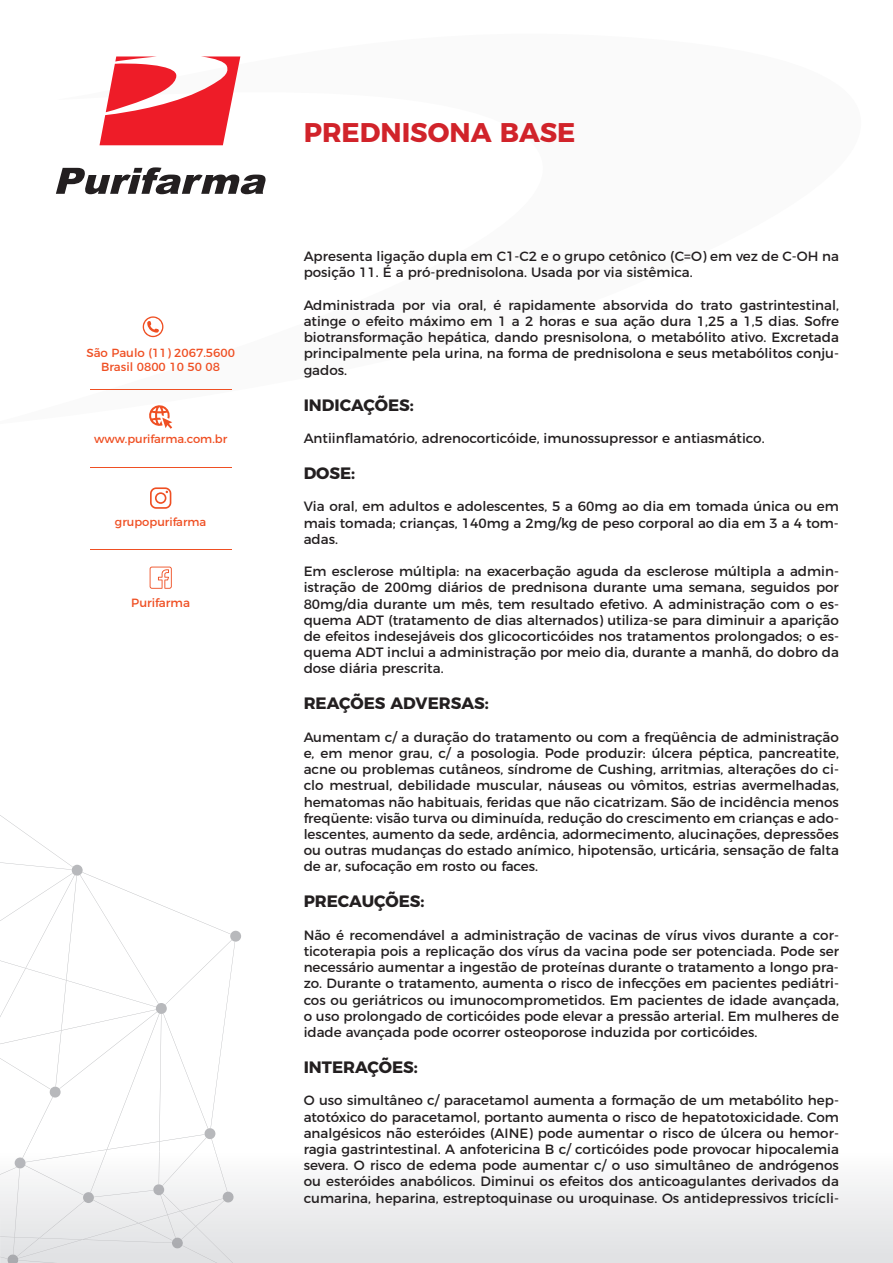
<style>
.page{position:relative;width:893px;height:1263px;background:#fff}
.page>*{position:absolute;margin:0;border:0;box-sizing:border-box;transform-origin:0 0}
.t1{font:700 27px "Montserrat";color:#d1232a}
.t2{font:700 16.5px "Montserrat";color:#231f20}
.t3{font:13.5px/16.2px "Montserrat";color:#231f20;text-align:justify}
.t4{font:12px "Montserrat";color:#ef4f23}
.t5{font:11.85px/14.4px "Montserrat";color:#ef4f23;text-align:center}
.t6{font:11.55px "Montserrat";color:#ef4f23}
</style>
<div class="page">
<img style="left:18px;top:1198px;width:144px;height:60px">
<div style="left:93px;top:1200px;width:69px;height:41px;background:#e9eaeb"></div>
<div style="left:25px;top:1168px;width:59px;height:27px;background:#f4f5f5"></div>
<img style="left:90px;top:1168px;width:16px;height:24px">
<img style="left:215px;top:1168px;width:13px;height:24px">
<img style="left:162px;top:1168px;width:32px;height:18px">
<img style="left:160px;top:1195px;width:2px;height:43px">
<img style="left:162px;top:1193px;width:71px;height:70px">
<img style="left:159px;top:1168px;width:1px;height:16px">
<img style="left:13px;top:1175px;width:7px;height:79px">
<img style="left:0;top:1168px;width:26px;height:7px">
<svg style="left:83px;top:1192px;width:11px;height:11px"></svg>
<svg style="left:223px;top:1191px;width:11px;height:11px"></svg>
<svg style="left:0;top:1254px;width:18px;height:9px"></svg>
<svg style="left:0;top:815px;width:241px;height:353px"></svg>
<svg style="left:153px;top:1184px;width:11px;height:11px"></svg>
<svg style="left:172px;top:1237px;width:11px;height:11px"></svg>
<svg style="left:150px;top:487px;width:21px;height:22px"></svg>
<svg style="left:150px;top:567px;width:22px;height:22px"></svg>
<hr style="left:90px;top:389px;width:141px;height:1px;background:#ef4f23">
<hr style="left:90px;top:467px;width:141px;height:1px;background:#ef4f23">
<hr style="left:90px;top:549px;width:141px;height:1px;background:#ef4f23">
<svg style="left:100px;top:56px;width:140px;height:89px"></svg>
<svg style="left:56px;top:167px;width:210px;height:27px"></svg>
<svg style="left:143px;top:316px;width:20px;height:21px"></svg>
<svg style="left:149px;top:405px;width:23px;height:24px"></svg>
<p class="t5" style="left:86px;top:344px;width:150px">São Paulo (11) 2067.5600<br>Brasil 0800 10 50 08</p>
<p class="t6" style="left:94px;top:430px;width:135px">www.purifarma.com.br</p>
<p class="t6" style="left:115px;top:513px;width:93px">grupopurifarma</p>
<p class="t4" style="left:131px;top:593px;width:60px">Purifarma</p>
<h1 class="t1" style="left:304px;top:110px;width:273px">PREDNISONA BASE</h1>
<p class="t3" style="left:304px;top:247px;width:537px">Apresenta ligação dupla em C1-C2 e o grupo cetônico (C=O) em vez de C-OH na posição 11. É a pró-prednisolona. Usada por via sistêmica.</p>
<p class="t3" style="left:304px;top:296px;width:537px">Administrada por via oral, é rapidamente absorvida do trato gastrintestinal, atinge o efeito máximo em 1 a 2 horas e sua ação dura 1,25 a 1,5 dias. Sofre biotransformação hepática, dando presnisolona, o metabólito ativo. Excretada principalmente pela urina, na forma de prednisolona e seus metabólitos conju&shy;gados.</p>
<p class="t2" style="left:304px;top:391px;width:112px">INDICAÇÕES:</p>
<p class="t3" style="left:304px;top:429px;width:462px">Antiinflamatório, adrenocorticóide, imunossupressor e antiasmático.</p>
<p class="t2" style="left:304px;top:459px;width:53px">DOSE:</p>
<p class="t3" style="left:304px;top:497px;width:537px">Via oral, em adultos e adolescentes, 5 a 60mg ao dia em tomada única ou em mais tomada; crianças, 140mg a 2mg/kg de peso corporal ao dia em 3 a 4 tom&shy;adas.</p>
<p class="t3" style="left:304px;top:562px;width:537px">Em esclerose múltipla: na exacerbação aguda da esclerose múltipla a admin&shy;istração de 200mg diários de prednisona durante uma semana, seguidos por 80mg/dia durante um mês, tem resultado efetivo. A administração com o es&shy;quema ADT (tratamento de dias alternados) utiliza-se para diminuir a aparição de efeitos indesejáveis dos glicocorticóides nos tratamentos prolongados; o es&shy;quema ADT inclui a administração por meio dia, durante a manhã, do dobro da dose diária prescrita.</p>
<p class="t2" style="left:304px;top:690px;width:187px">REAÇÕES ADVERSAS:</p>
<p class="t3" style="left:304px;top:728px;width:537px">Aumentam c/ a duração do tratamento ou com a freqüência de administração e, em menor grau, c/ a posologia. Pode produzir: úlcera péptica, pancreatite, acne ou problemas cutâneos, síndrome de Cushing, arritmias, alterações do ci&shy;clo mestrual, debilidade muscular, náuseas ou vômitos, estrias avermelhadas, hematomas não habituais, feridas que não cicatrizam. São de incidência menos freqüente: visão turva ou diminuída, redução do crescimento em crianças e ado&shy;lescentes, aumento da sede, ardência, adormecimento, alucinações, depressões ou outras mudanças do estado anímico, hipotensão, urticária, sensação de falta de ar, sufocação em rosto ou faces.</p>
<p class="t2" style="left:304px;top:888px;width:122px">PRECAUÇÕES:</p>
<p class="t3" style="left:304px;top:926px;width:537px">Não é recomendável a administração de vacinas de vírus vivos durante a cor&shy;ticoterapia pois a replicação dos vírus da vacina pode ser potenciada. Pode ser necessário aumentar a ingestão de proteínas durante o tratamento a longo pra&shy;zo. Durante o tratamento, aumenta o risco de infecções em pacientes pediátri&shy;cos ou geriátricos ou imunocomprometidos. Em pacientes de idade avançada, o uso prolongado de corticóides pode elevar a pressão arterial. Em mulheres de idade avançada pode ocorrer osteoporose induzida por corticóides.</p>
<p class="t2" style="left:304px;top:1053px;width:116px">INTERAÇÕES:</p>
<p class="t3" style="left:304px;top:1091px;width:537px">O uso simultâneo c/ paracetamol aumenta a formação de um metabólito hep&shy;atotóxico do paracetamol, portanto aumenta o risco de hepatotoxicidade. Com analgésicos não esteróides (AINE) pode aumentar o risco de úlcera ou hemor&shy;ragia gastrintestinal. A anfotericina B c/ corticóides pode provocar hipocalemia severa. O risco de edema pode aumentar c/ o uso simultâneo de andrógenos ou esteróides anabólicos. Diminui os efeitos dos anticoagulantes derivados da cumarina, heparina, estreptoquinase ou uroquinase. Os antidepressivos tricícli-</p>
</div>
